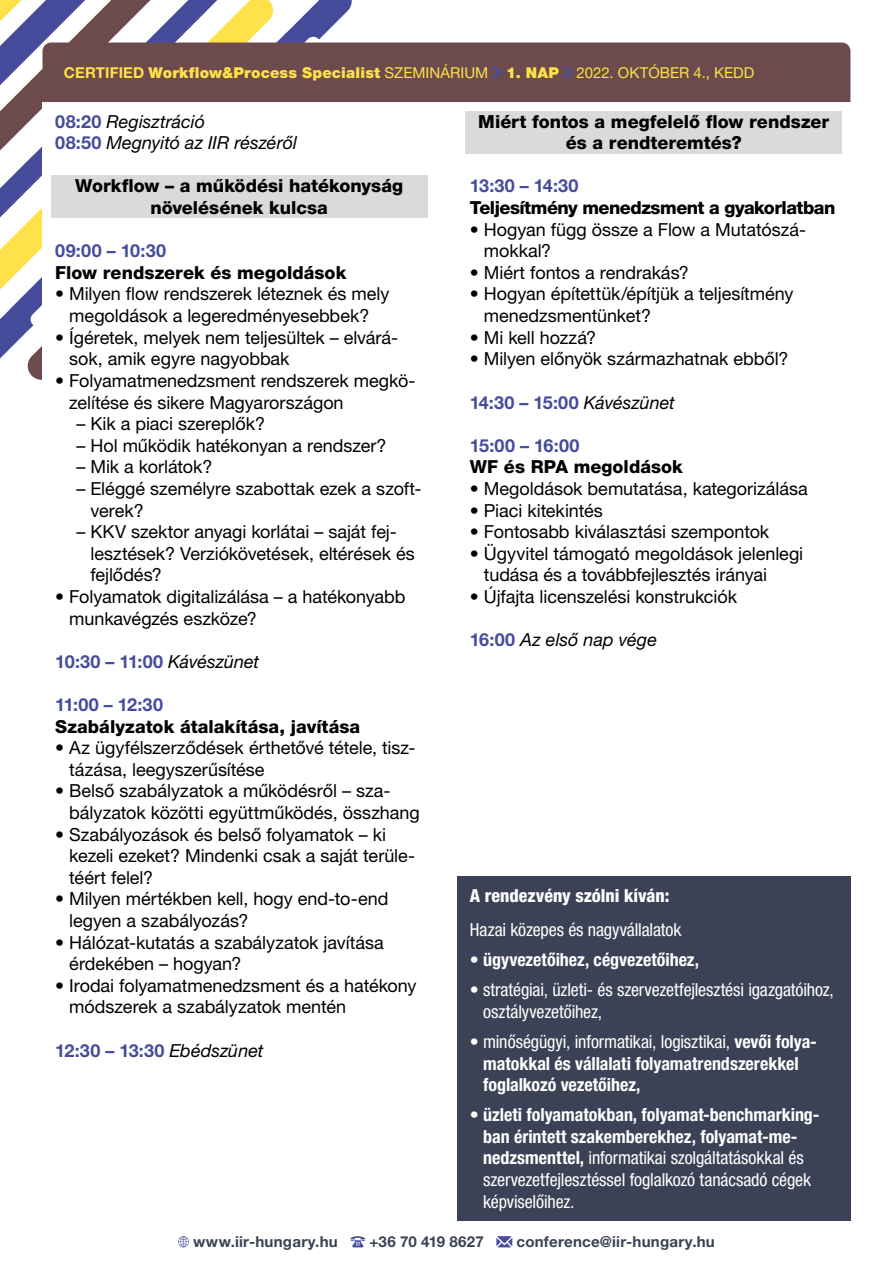
<style>
.page{position:relative;width:893px;height:1263px;background:#fff}
.page>*{position:absolute;margin:0;border:0;box-sizing:border-box;transform-origin:0 0}
.t1{font:18px/21.6px "Helvetica Neue LT Pro";letter-spacing:-.005em;color:#000}
.t2{font:700 condensed 18px/21.6px "Helvetica Neue LT Pro";color:#fff}
.t3{font:800 18px/21.6px "Helvetica Neue LT Pro";color:#000;text-align:center}
.t4{font:700 18px "Helvetica Neue LT Pro";letter-spacing:.025em;color:#454c9b}
.t5{font:condensed 18px/21.6px "Helvetica Neue LT Pro";letter-spacing:-.005em;color:#fff}
.t6{font:italic 18px/21.6px "Helvetica Neue LT Pro";color:#000}
.t7{font:800 18px "Helvetica Neue LT Pro";letter-spacing:-.03em;color:#000}
.t8{font:800 condensed 18px "Helvetica Neue LT Pro";letter-spacing:-.005em;color:#fff}
.t9{font:700 15.15px "Helvetica Neue LT Pro";letter-spacing:.015em;color:#3c4256}
.t10{font:900 15px "Helvetica Neue LT Pro";letter-spacing:.01em;color:#ffe14a}
.s1{font-weight:700}
.s2{font-weight:400}
.s3{font-weight:700;font-style:normal;color:#454c9b}
.s4{font-weight:400;font-style:italic;color:#000}
</style>
<div class="page">
<svg style="left:0;top:0;width:321px;height:380px"></svg>
<div style="left:43px;top:102px;width:393px;height:1118px;background:#fff"></div>
<div style="left:51px;top:175px;width:376px;height:43px;background:#dadada"></div>
<div style="left:466px;top:111px;width:376px;height:43px;background:#dadada"></div>
<div style="left:43px;top:43px;width:807px;height:59px;background:#6d4b4d"></div>
<div style="left:457px;top:876px;width:393px;height:344px;background:#3c4256"></div>
<svg style="left:178px;top:1236px;width:11px;height:11px"></svg>
<svg style="left:350px;top:1236px;width:15px;height:11px"></svg>
<svg style="left:496px;top:1236px;width:16px;height:11px"></svg>
<svg style="left:493px;top:66px;width:9px;height:13px"></svg>
<svg style="left:564px;top:66px;width:8px;height:13px"></svg>
<p class="t10" style="left:64px;top:64px;width:692px"><span class="s1">CERTIFIED</span> Workflow&amp;Process Specialist <span class="s2">SZEMINÁRIUM</span> 1. NAP <span class="s2">2022. OKTÓBER 4., KEDD</span></p>
<p class="t6" style="left:55px;top:110px;width:243px"><span class="s3">08:20</span> Regisztráció<br><span class="s3">08:50</span> Megnyitó az IIR részéről</p>
<p class="t3" style="left:75px;top:175px;width:329px">Workflow – a működési hatékonyság növelésének kulcsa</p>
<p class="t4" style="left:55px;top:240px;width:112px">09:00 – 10:30</p>
<p class="t3" style="left:55px;top:262px;width:293px">Flow rendszerek és megoldások</p>
<p class="t1" style="left:55px;top:283px;width:336px;text-align:center">• Milyen flow rendszerek léteznek és mely megoldások a legeredményesebbek?</p>
<p class="t1" style="left:69px;top:326px;width:330px;text-indent:-14px">• Ígéretek, melyek nem teljesültek – elvárá&shy;sok, amik egyre nagyobbak</p>
<p class="t1" style="left:69px;top:369px;width:348px;text-indent:-14px">• Folyamatmenedzsment rendszerek megkö&shy;zelítése és sikere Magyarországon</p>
<p class="t1" style="left:77px;top:413px;width:190px">– Kik a piaci szereplők?</p>
<p class="t1" style="left:77px;top:434px;width:312px">– Hol működik hatékonyan a rendszer?</p>
<p class="t1" style="left:77px;top:456px;width:137px">– Mik a korlátok?</p>
<p class="t1" style="left:91px;top:477px;width:333px;text-indent:-14px">– Eléggé személyre szabottak ezek a szoft&shy;verek?</p>
<p class="t1" style="left:91px;top:521px;width:326px;text-indent:-14px">– KKV szektor anyagi korlátai – saját fej&shy;lesztések? Verziókövetések, eltérések és fejlődés?</p>
<p class="t1" style="left:69px;top:585px;width:338px;text-indent:-14px">• Folyamatok digitalizálása – a hatékonyabb munkavégzés eszköze?</p>
<p class="t4" style="left:55px;top:650px;width:206px">10:30 – 11:00 <span class="s4">Kávészünet</span></p>
<p class="t4" style="left:55px;top:693px;width:109px">11:00 – 12:30</p>
<p class="t3" style="left:55px;top:715px;width:307px">Szabályzatok átalakítása, javítása</p>
<p class="t1" style="left:69px;top:737px;width:348px;text-indent:-14px">• Az ügyfélszerződések érthetővé tétele, tisz&shy;tázása, leegyszerűsítése</p>
<p class="t1" style="left:69px;top:780px;width:352px;text-indent:-14px">• Belső szabályzatok a működésről – sza&shy;bályzatok közötti együttműködés, összhang</p>
<p class="t1" style="left:69px;top:823px;width:347px;text-indent:-14px">• Szabályozások és belső folyamatok – ki kezeli ezeket? Mindenki csak a saját terüle&shy;téért felel?</p>
<p class="t1" style="left:69px;top:888px;width:321px;text-indent:-14px">• Milyen mértékben kell, hogy end-to-end legyen a szabályozás?</p>
<p class="t1" style="left:69px;top:931px;width:316px;text-indent:-14px">• Hálózat-kutatás a szabályzatok javítása érdekében – hogyan?</p>
<p class="t1" style="left:69px;top:974px;width:349px;text-indent:-14px">• Irodai folyamatmenedzsment és a hatékony módszerek a szabályzatok mentén</p>
<p class="t4" style="left:55px;top:1039px;width:210px">12:30 – 13:30 <span class="s4">Ebédszünet</span></p>
<p class="t3" style="left:478px;top:110px;width:352px">Miért fontos a megfelelő flow rendszer és a rendteremtés?</p>
<p class="t4" style="left:470px;top:175px;width:110px">13:30 – 14:30</p>
<p class="t7" style="left:470px;top:197px;width:367px">Teljesítmény menedzsment a gyakorlatban</p>
<p class="t1" style="left:484px;top:218px;width:324px;text-indent:-14px">• Hogyan függ össze a Flow a Mutatószá&shy;mokkal?</p>
<p class="t1" style="left:470px;top:261px;width:221px">• Miért fontos a rendrakás?</p>
<p class="t1" style="left:484px;top:283px;width:311px;text-indent:-14px">• Hogyan építettük/építjük a teljesítmény menedzsmentünket?</p>
<p class="t1" style="left:470px;top:326px;width:128px">• Mi kell hozzá?</p>
<p class="t1" style="left:470px;top:348px;width:320px">• Milyen előnyök származhatnak ebből?</p>
<p class="t4" style="left:470px;top:391px;width:207px">14:30 – 15:00 <span class="s4">Kávészünet</span></p>
<p class="t4" style="left:470px;top:434px;width:111px">15:00 – 16:00</p>
<p class="t3" style="left:470px;top:456px;width:215px">WF és RPA megoldások</p>
<p class="t1" style="left:470px;top:477px;width:339px">• Megoldások bemutatása, kategorizálása</p>
<p class="t1" style="left:470px;top:499px;width:134px">• Piaci kitekintés</p>
<p class="t1" style="left:470px;top:521px;width:301px">• Fontosabb kiválasztási szempontok</p>
<p class="t1" style="left:484px;top:542px;width:321px;text-indent:-14px">• Ügyvitel támogató megoldások jelenlegi tudása és a továbbfejlesztés irányai</p>
<p class="t1" style="left:470px;top:585px;width:269px">• Újfajta licenszelési konstrukciók</p>
<p class="t6" style="left:470px;top:629px;width:189px"><span class="s3">16:00</span> Az első nap vége</p>
<p class="t8" style="left:470px;top:884px;width:201px">A rendezvény szólni kíván:</p>
<p class="t5" style="left:470px;top:919px;width:213px">Hazai közepes és nagyvállalatok</p>
<p class="t2" style="left:470px;top:949px;width:231px"><span class="s2">•</span> ügyvezetőihez, cégvezetőihez,</p>
<p class="t5" style="left:483px;top:979px;width:352px;text-indent:-13px">• stratégiai, üzleti- és szervezetfejlesztési igazgatóihoz, osztályvezetőihez,</p>
<p class="t2" style="left:483px;top:1030px;width:335px;text-indent:-13px"><span class="s2">• minőségügyi, informatikai, logisztikai,</span> vevői folya&shy;matokkal és vállalati folyamatrendszerekkel foglalkozó vezetőihez,</p>
<p class="t2" style="left:483px;top:1104px;width:338px;text-indent:-13px"><span class="s2">•</span> üzleti folyamatokban, folyamat-benchmarking&shy;ban érintett szakemberekhez, folyamat-me&shy;nedzsmenttel, <span class="s2">informatikai szolgáltatásokkal és szervezetfejlesztéssel foglalkozó tanácsadó cégek képviselőihez.</span></p>
<p class="t9" style="left:193px;top:1233px;width:146px">www.iir-hungary.hu</p>
<p class="t9" style="left:369px;top:1233px;width:116px">+36 70 419 8627</p>
<p class="t9" style="left:516px;top:1233px;width:200px">conference@iir-hungary.hu</p>
</div>
